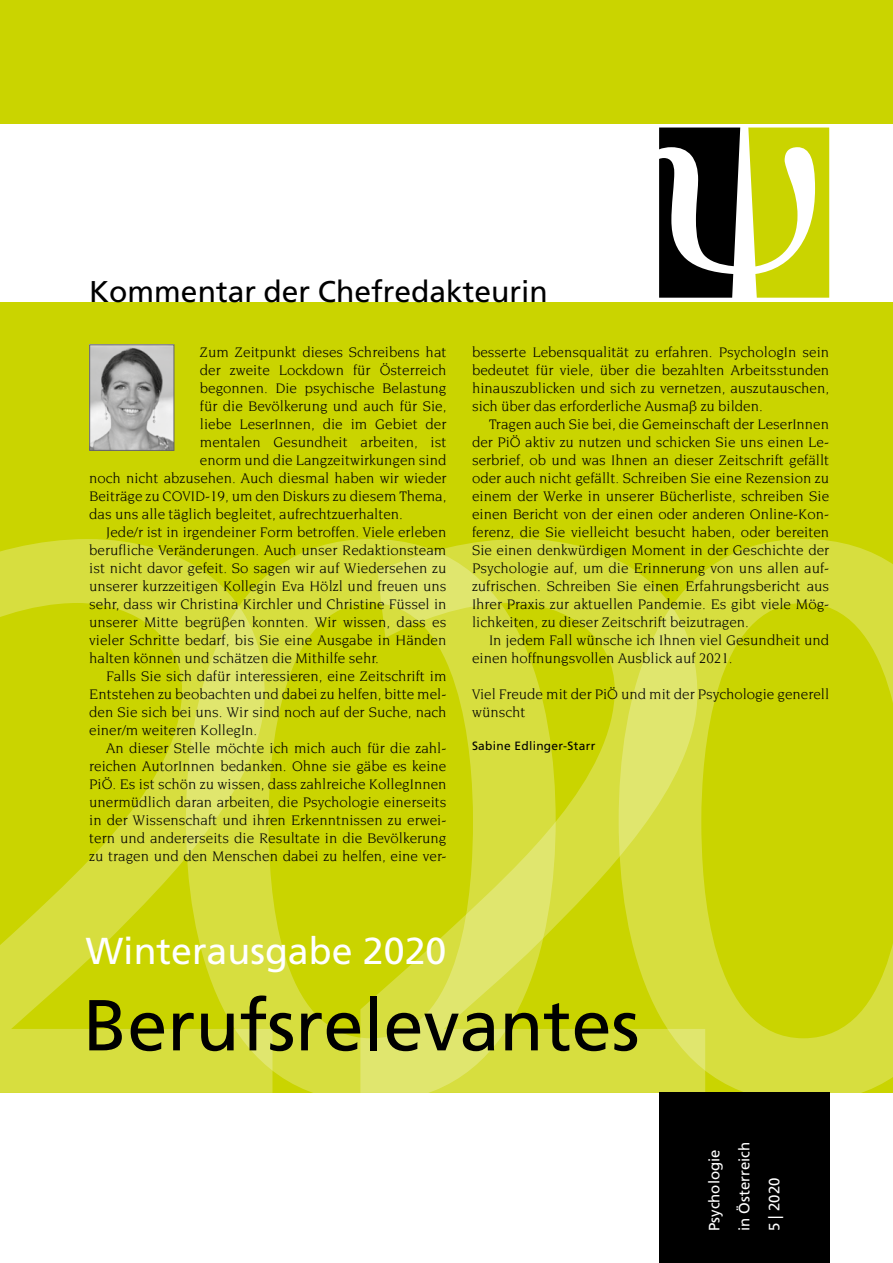
<style>
.page{position:relative;width:893px;height:1263px;background:#fff}
.page>*{position:absolute;margin:0;border:0;box-sizing:border-box;transform-origin:0 0}
.t1{font:72px "Frutiger";color:#000}
.t2{font:37.5px "Frutiger";color:#fff}
.t3{font:30px "Frutiger";color:#000}
.t4{font:15px/18px "Novarese";color:#000;text-align:justify}
.t5{font:15px/30px "Frutiger";color:#fff}
.t6{font:12px "Frutiger";letter-spacing:.025em;color:#000}
</style>
<div class="page">
<div style="left:0;top:302px;width:893px;height:791px;background:#cad400"></div>
<svg style="left:0;top:539px;width:186px;height:554px"></svg>
<svg style="left:556px;top:541px;width:63px;height:552px"></svg>
<svg style="left:186px;top:539px;width:370px;height:554px"></svg>
<svg style="left:619px;top:539px;width:274px;height:563px"></svg>
<div style="left:0;top:0;width:893px;height:123px;background:#cad400"></div>
<svg style="left:659px;top:128px;width:81px;height:170px"></svg>
<svg style="left:748px;top:128px;width:81px;height:170px"></svg>
<div style="left:659px;top:1093px;width:170px;height:170px;background:#000"></div>
<img style="left:91px;top:346px;width:81px;height:103px">
<div style="left:89px;top:344px;width:85px;height:107px;border:1px solid #646363"></div>
<h3 class="t3" style="left:89px;top:274px;width:460px">Kommentar der Chefredakteurin</h3>
<p class="t4" style="left:200px;top:343px;width:248px">Zum Zeitpunkt dieses Schreibens hat</p>
<p class="t4" style="left:200px;top:361px;width:248px">der zweite Lockdown für Österreich</p>
<p class="t4" style="left:200px;top:379px;width:248px">begonnen. Die psychische Belastung</p>
<p class="t4" style="left:200px;top:397px;width:248px">für die Bevölkerung und auch für Sie,</p>
<p class="t4" style="left:200px;top:415px;width:248px">liebe LeserInnen, die im Gebiet der</p>
<p class="t4" style="left:200px;top:433px;width:248px">mentalen Gesundheit arbeiten, ist</p>
<p class="t4" style="left:200px;top:451px;width:248px">enorm und die Langzeitwirkungen sind</p>
<p class="t4" style="left:89px;top:469px;width:359px">noch nicht abzusehen. Auch diesmal haben wir wieder</p>
<p class="t4" style="left:89px;top:487px;width:359px">Beiträge zu COVID-19, um den Diskurs zu diesem Thema,</p>
<p class="t4" style="left:89px;top:505px;width:315px">das uns alle täglich begleitet, aufrechtzuerhalten.</p>
<p class="t4" style="left:106px;top:523px;width:342px">Jede/r ist in irgendeiner Form betroffen. Viele erleben</p>
<p class="t4" style="left:89px;top:541px;width:359px">berufliche Veränderungen. Auch unser Redaktionsteam</p>
<p class="t4" style="left:89px;top:559px;width:359px">ist nicht davor gefeit. So sagen wir auf Wiedersehen zu</p>
<p class="t4" style="left:89px;top:577px;width:359px">unserer kurzzeitigen Kollegin Eva Hölzl und freuen uns</p>
<p class="t4" style="left:89px;top:595px;width:359px">sehr, dass wir Christina Kirchler und Christine Füssel in</p>
<p class="t4" style="left:89px;top:613px;width:359px">unserer Mitte begrüßen konnten. Wir wissen, dass es</p>
<p class="t4" style="left:89px;top:631px;width:359px">vieler Schritte bedarf, bis Sie eine Ausgabe in Händen</p>
<p class="t4" style="left:89px;top:649px;width:291px">halten können und schätzen die Mithilfe sehr.</p>
<p class="t4" style="left:106px;top:667px;width:342px">Falls Sie sich dafür interessieren, eine Zeitschrift im</p>
<p class="t4" style="left:89px;top:685px;width:359px">Entstehen zu beobachten und dabei zu helfen, bitte mel-</p>
<p class="t4" style="left:89px;top:703px;width:359px">den Sie sich bei uns. Wir sind noch auf der Suche, nach</p>
<p class="t4" style="left:89px;top:721px;width:170px">einer/m weiteren KollegIn.</p>
<p class="t4" style="left:106px;top:739px;width:342px">An dieser Stelle möchte ich mich auch für die zahl-</p>
<p class="t4" style="left:89px;top:757px;width:359px">reichen AutorInnen bedanken. Ohne sie gäbe es keine</p>
<p class="t4" style="left:89px;top:775px;width:359px">PiÖ. Es ist schön zu wissen, dass zahlreiche KollegInnen</p>
<p class="t4" style="left:89px;top:793px;width:359px">unermüdlich daran arbeiten, die Psychologie einerseits</p>
<p class="t4" style="left:89px;top:811px;width:359px">in der Wissenschaft und ihren Erkenntnissen zu erwei-</p>
<p class="t4" style="left:89px;top:829px;width:359px">tern und andererseits die Resultate in die Bevölkerung</p>
<p class="t4" style="left:89px;top:847px;width:359px">zu tragen und den Menschen dabei zu helfen, eine ver-</p>
<p class="t4" style="left:472px;top:343px;width:359px">besserte Lebensqualität zu erfahren. PsychologIn sein bedeutet für viele, über die bezahlten Arbeitsstunden hinauszublicken und sich zu vernetzen, auszutauschen, sich über das erforderliche Ausmaß zu bilden.</p>
<p class="t4" style="left:472px;top:415px;width:359px;text-indent:17px">Tragen auch Sie bei, die Gemeinschaft der LeserInnen der PiÖ aktiv zu nutzen und schicken Sie uns einen Le&shy;serbrief, ob und was Ihnen an dieser Zeitschrift gefällt oder auch nicht gefällt. Schreiben Sie eine Rezension zu einem der Werke in unserer Bücherliste, schreiben Sie einen Bericht von der einen oder anderen Online-Kon&shy;ferenz, die Sie vielleicht besucht haben, oder bereiten Sie einen denkwürdigen Moment in der Geschichte der Psychologie auf, um die Erinnerung von uns allen auf&shy;zufrischen. Schreiben Sie einen Erfahrungsbericht aus Ihrer Praxis zur aktuellen Pandemie. Es gibt viele Mög&shy;lichkeiten, zu dieser Zeitschrift beizutragen.</p>
<p class="t4" style="left:472px;top:631px;width:359px;text-indent:17px">In jedem Fall wünsche ich Ihnen viel Gesundheit und einen hoffnungsvollen Ausblick auf 2021.</p>
<p class="t4" style="left:472px;top:685px;width:359px">Viel Freude mit der PiÖ und mit der Psychologie generell wünscht</p>
<p class="t6" style="left:472px;top:739px;width:125px">Sabine Edlinger-Starr</p>
<h2 class="t2" style="left:86px;top:929px;width:362px">Winterausgabe 2020</h2>
<h1 class="t1" style="left:83px;top:983px;width:558px">Berufsrelevantes</h1>
<p class="t5" style="left:699px;top:1231px;width:91px;rotate:-90deg">Psychologie in Österreich<br>5 | 2020</p>
</div>
